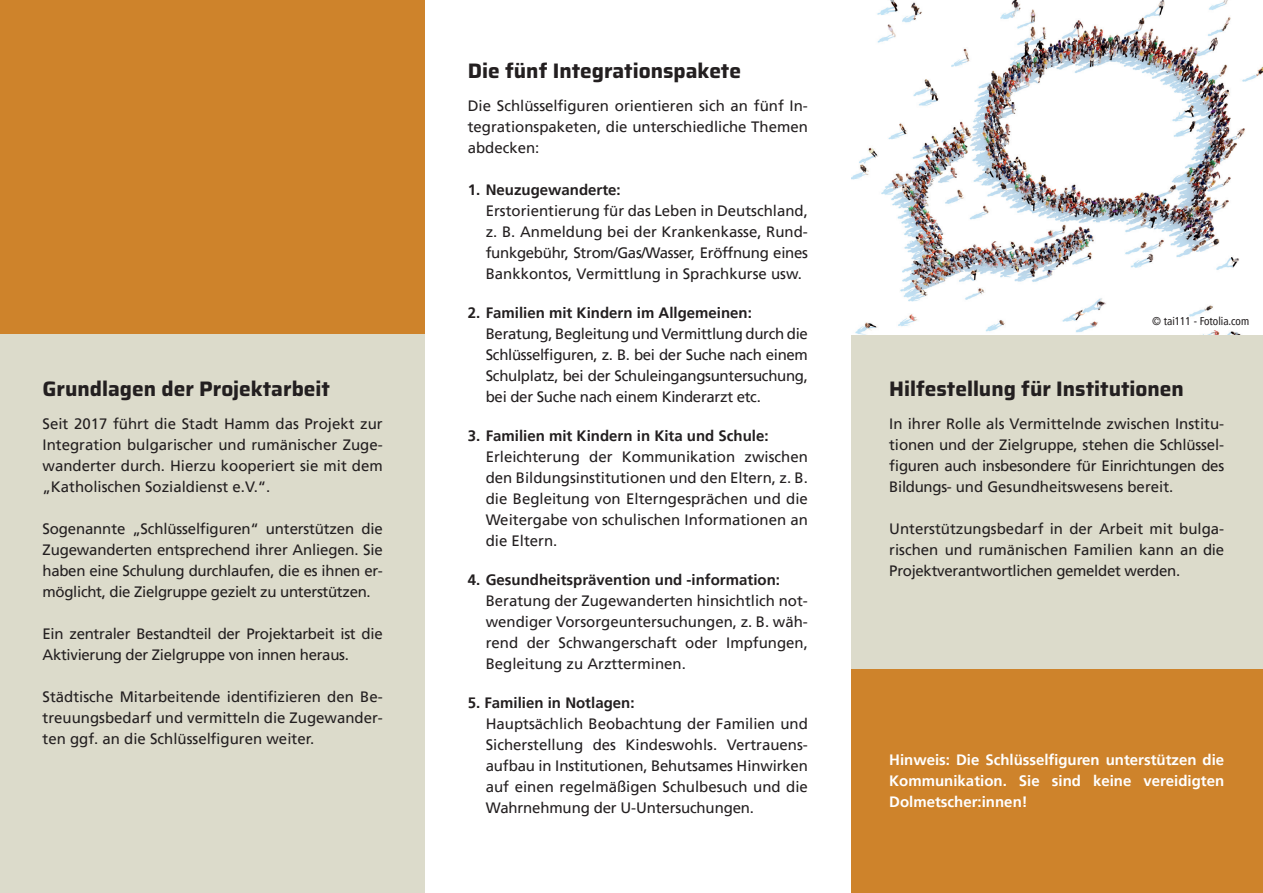
<style>
.page{position:relative;width:1263px;height:893px;background:#fff}
.page>*{position:absolute;margin:0;border:0;box-sizing:border-box;transform-origin:0 0}
.t1{font:700 21px "Saira";color:#231f20}
.t2{font:15px/21px "Frutiger LT Pro";color:#231f20;text-align:justify}
.t3{font:700 15px "Frutiger LT Pro";color:#231f20}
.t4{font:700 15px/21px "Frutiger LT Pro";color:#fff;text-align:justify}
.t5{font:15px/21px "Frutiger LT Pro";letter-spacing:-.02em;color:#231f20}
.t6{font:condensed 11.25px "Frutiger LT Pro";color:#231f20}
</style>
<div class="page">
<div style="left:0;top:0;width:425px;height:335px;background:#ce832b"></div>
<div style="left:0;top:335px;width:425px;height:558px;background:#dcdbcb"></div>
<div style="left:850px;top:335px;width:413px;height:335px;background:#dcdbcb"></div>
<div style="left:850px;top:670px;width:413px;height:223px;background:#ce832b"></div>
<img style="left:851px;top:0;width:412px;height:335px">
<h1 class="t1" style="left:43px;top:372px;width:289px">Grundlagen der Projektarbeit</h1>
<p class="t2" style="left:43px;top:413px;width:342px">Seit 2017 führt die Stadt Hamm das Projekt zur Integration bulgarischer und rumänischer Zuge&shy;wanderter durch. Hierzu kooperiert sie mit dem „Katholischen Sozialdienst e.V.“.</p>
<p class="t2" style="left:43px;top:518px;width:342px">Sogenannte „Schlüsselfiguren“ unterstützen die Zugewanderten entsprechend ihrer Anliegen. Sie haben eine Schulung durchlaufen, die es ihnen er&shy;möglicht, die Zielgruppe gezielt zu unterstützen.</p>
<p class="t5" style="left:43px;top:623px;width:342px">Ein zentraler Bestandteil der Projektarbeit ist die<br>Aktivierung der Zielgruppe von innen heraus.</p>
<p class="t2" style="left:43px;top:686px;width:342px">Städtische Mitarbeitende identifizieren den Be&shy;treuungsbedarf und vermitteln die Zugewander&shy;ten ggf. an die Schlüsselfiguren weiter.</p>
<h1 class="t1" style="left:468px;top:54px;width:275px">Die fünf Integrationspakete</h1>
<p class="t2" style="left:468px;top:95px;width:342px">Die Schlüsselfiguren orientieren sich an fünf In&shy;tegrationspaketen, die unterschiedliche Themen abdecken:</p>
<p class="t3" style="left:468px;top:181px;width:155px">1. Neuzugewanderte:</p>
<p class="t2" style="left:486px;top:200px;width:324px">Erstorientierung für das Leben in Deutschland, z. B. Anmeldung bei der Krankenkasse, Rund&shy;funkgebühr, Strom/Gas/Wasser, Eröffnung eines Bankkontos, Vermittlung in Sprachkurse usw.</p>
<p class="t3" style="left:468px;top:304px;width:286px">2. Familien mit Kindern im Allgemeinen:</p>
<p class="t2" style="left:486px;top:323px;width:324px">Beratung, Begleitung und Vermittlung durch die Schlüsselfiguren, z. B. bei der Suche nach einem Schulplatz, bei der Schuleingangsuntersuchung, bei der Suche nach einem Kinderarzt etc.</p>
<p class="t3" style="left:468px;top:427px;width:302px">3. Familien mit Kindern in Kita und Schule:</p>
<p class="t2" style="left:486px;top:446px;width:324px">Erleichterung der Kommunikation zwischen den Bildungsinstitutionen und den Eltern, z. B. die Begleitung von Elterngesprächen und die Weitergabe von schulischen Informationen an die Eltern.</p>
<p class="t3" style="left:468px;top:571px;width:314px">4. Gesundheitsprävention und -information:</p>
<p class="t2" style="left:486px;top:590px;width:324px">Beratung der Zugewanderten hinsichtlich not&shy;wendiger Vorsorgeuntersuchungen, z. B. wäh&shy;rend der Schwangerschaft oder Impfungen, Begleitung zu Arztterminen.</p>
<p class="t3" style="left:468px;top:694px;width:168px">5. Familien in Notlagen:</p>
<p class="t2" style="left:486px;top:713px;width:324px">Hauptsächlich Beobachtung der Familien und Sicherstellung des Kindeswohls. Vertrauens&shy;aufbau in Institutionen, Behutsames Hinwirken auf einen regelmäßigen Schulbesuch und die Wahrnehmung der U-Untersuchungen.</p>
<p class="t6" style="left:1152px;top:314px;width:99px">© tai111 - Fotolia.com</p>
<h1 class="t1" style="left:889px;top:372px;width:296px">Hilfestellung für Institutionen</h1>
<p class="t2" style="left:889px;top:413px;width:336px">In ihrer Rolle als Vermittelnde zwischen Institu&shy;tionen und der Zielgruppe, stehen die Schlüssel&shy;figuren auch insbesondere für Einrichtungen des Bildungs- und Gesundheitswesens bereit.</p>
<p class="t2" style="left:889px;top:518px;width:336px">Unterstützungsbedarf in der Arbeit mit bulga&shy;rischen und rumänischen Familien kann an die Projektverantwortlichen gemeldet werden.</p>
<p class="t4" style="left:889px;top:749px;width:336px">Hinweis: Die Schlüsselfiguren unterstützen die Kommunikation. Sie sind keine vereidigten Dolmetscher:innen!</p>
</div>
